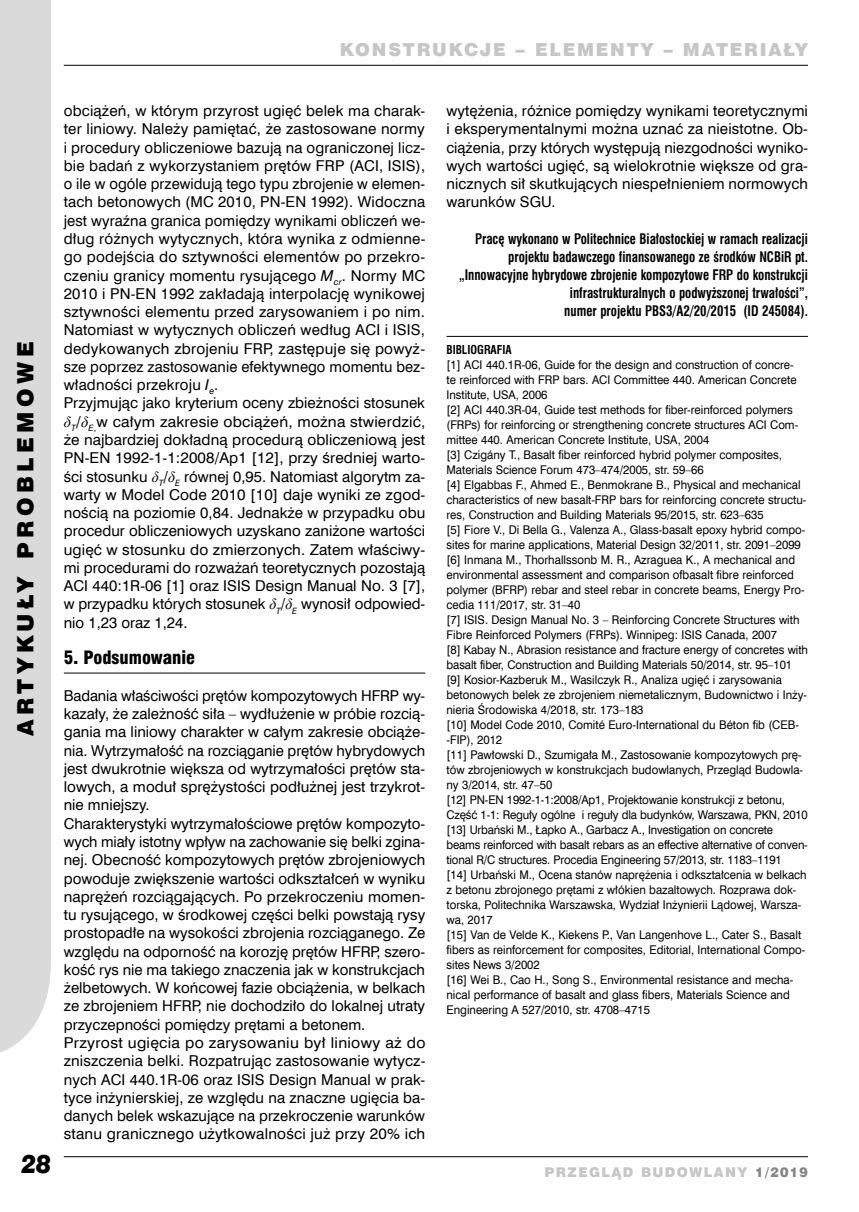
<style>
.page{position:relative;width:859px;height:1212px;background:#fff}
.page>*{position:absolute;margin:0;border:0;box-sizing:border-box;transform-origin:0 0}
.t1{font:italic 25.5px "Swis 721 Blk EU";color:#000;scale:.9 1}
.t2{font:22.5px "Swis 721 Blk EU";letter-spacing:.2em;color:#000}
.t3{font:18px "Swis 721 Blk EU";letter-spacing:.1em;color:#c6c6c6}
.t4{font:18px "Swis 721 Blk Cn EU";color:#000}
.t5{font:15px/18.3px "Swis 721 EU Normal";letter-spacing:.005em;color:#000}
.t6{font:700 14.25px/18px "Swis 721 Cn EU";color:#000;text-align:right;scale:.9 1}
.t7{font:13.5px "Swis 721 Blk EU";letter-spacing:.1em;color:#c6c6c6}
.t8{font:12px/15px "Swis 721 EU Normal";color:#000;scale:.95 1}
.t9{font:700 12px "Swis 721 Cn EU";color:#000;scale:.95 1}
.s1{font-family:"Swis 721 EU Italic"}
.s2{font-family:"Times New Roman";font-style:italic}
.s3{color:#878787}
</style>
<div class="page">
<div style="left:0;top:0;width:51px;height:1053px;background:#dadada"></div>
<hr style="left:64px;top:1156px;width:744px;height:1px;background:#000">
<hr style="left:64px;top:65px;width:744px;height:1px;background:#000">
<hr style="left:64px;top:673px;width:361px;height:1px;background:#000">
<hr style="left:446px;top:336px;width:362px;height:1px;background:#000">
<p class="t3" style="left:340px;top:38px;width:209px">KONSTRUKCJE – ELE</p>
<p class="t3" style="left:577px;top:38px;width:233px">MENTY – MATERIAŁY</p>
<h2 class="t2" style="left:11px;top:736px;width:395px;rotate:-90deg">ARTYKUŁY PROBLEMOWE</h2>
<h1 class="t1" style="left:21px;top:1147px;width:35px">28</h1>
<p class="t5" style="left:64px;top:102px;width:363px">obciążeń, w którym przyrost ugięć belek ma charak&shy;ter liniowy. Należy pamiętać, że zastosowane normy i procedury obliczeniowe bazują na ograniczonej licz&shy;bie badań z wykorzystaniem prętów FRP (ACI, ISIS), o ile w ogóle przewidują tego typu zbrojenie w elemen&shy;tach betonowych (MC 2010, PN-EN 1992). Widoczna jest wyraźna granica pomiędzy wynikami obliczeń we&shy;dług różnych wytycznych, która wynika z odmienne&shy;go podejścia do sztywności elementów po przekro&shy;czeniu granicy momentu rysującego <span class="s1">M</span><sub>cr</sub>. Normy MC 2010 i PN-EN 1992 zakładają interpolację wynikowej sztywności elementu przed zarysowaniem i po nim.<br>Natomiast w wytycznych obliczeń według ACI i ISIS, dedykowanych zbrojeniu FRP, zastępuje się powyż&shy;sze poprzez zastosowanie efektywnego momentu bez&shy;władności przekroju <span class="s1">I</span><sub>e</sub>.<br>Przyjmując jako kryterium oceny zbieżności stosunek <span class="s2">δ</span><sub>T</sub><span class="s1">/</span><span class="s2">δ</span><sub>E</sub><sub>,</sub>w całym zakresie obciążeń, można stwierdzić, że najbardziej dokładną procedurą obliczeniową jest PN-EN 1992-1-1:2008/Ap1 [12], przy średniej warto&shy;ści stosunku <span class="s2">δ</span><sub>T</sub><span class="s1">/</span><span class="s2">δ</span><sub>E</sub> równej 0,95. Natomiast algorytm za&shy;warty w Model Code 2010 [10] daje wyniki ze zgod&shy;nością na poziomie 0,84. Jednakże w przypadku obu procedur obliczeniowych uzyskano zaniżone wartości ugięć w stosunku do zmierzonych. Zatem właściwy&shy;mi procedurami do rozważań teoretycznych pozostają ACI 440:1R-06 [1] oraz ISIS Design Manual No. 3 [7], w przypadku których stosunek <span class="s2">δ</span><sub>T</sub><span class="s1">/</span><span class="s2">δ</span><sub>E</sub> wynosił odpowied&shy;nio 1,23 oraz 1,24.</p>
<p class="t4" style="left:64px;top:646px;width:133px">5. Podsumowanie</p>
<p class="t5" style="left:64px;top:687px;width:363px">Badania właściwości prętów kompozytowych HFRP wy&shy;kazały, że zależność siła – wydłużenie w próbie rozcią&shy;gania ma liniowy charakter w całym zakresie obciąże&shy;nia. Wytrzymałość na rozciąganie prętów hybrydowych jest dwukrotnie większa od wytrzymałości prętów sta&shy;lowych, a moduł sprężystości podłużnej jest trzykrot&shy;nie mniejszy.<br>Charakterystyki wytrzymałościowe prętów kompozyto&shy;wych miały istotny wpływ na zachowanie się belki zgina&shy;nej. Obecność kompozytowych prętów zbrojeniowych powoduje zwiększenie wartości odkształceń w wyniku naprężeń rozciągających. Po przekroczeniu momen&shy;tu rysującego, w środkowej części belki powstają rysy prostopadłe na wysokości zbrojenia rozciąganego. Ze względu na odporność na korozję prętów HFRP, szero&shy;kość rys nie ma takiego znaczenia jak w konstrukcjach żelbetowych. W końcowej fazie obciążenia, w belkach ze zbrojeniem HFRP, nie dochodziło do lokalnej utraty przyczepności pomiędzy prętami a betonem.<br>Przyrost ugięcia po zarysowaniu był liniowy aż do zniszczenia belki. Rozpatrując zastosowanie wytycz&shy;nych ACI 440.1R-06 oraz ISIS Design Manual w prak&shy;tyce inżynierskiej, ze względu na znaczne ugięcia ba&shy;danych belek wskazujące na przekroczenie warunków stanu granicznego użytkowalności już przy 20% ich</p>
<p class="t5" style="left:446px;top:102px;width:363px;text-align:justify">wytężenia, różnice pomiędzy wynikami teoretycznymi i eksperymentalnymi można uznać za nieistotne. Ob&shy;ciążenia, przy których występują niezgodności wyniko&shy;wych wartości ugięć, są wielokrotnie większe od gra&shy;nicznych sił skutkujących niespełnieniem normowych warunków SGU.</p>
<p class="t6" style="left:459px;top:230px;width:389px">Pracę wykonano w Politechnice Białostockiej w ramach realizacji projektu badawczego finansowanego ze środków NCBiR pt. „Innowacyjne hybrydowe zbrojenie kompozytowe FRP do konstrukcji infrastrukturalnych o podwyższonej trwałości”,<br>numer projektu PBS3/A2/20/2015 (ID 245084).</p>
<p class="t9" style="left:446px;top:342px;width:70px">BIBLIOGRAFIA</p>
<p class="t8" style="left:446px;top:357px;width:382px">[1] ACI 440.1R-06, Guide for the design and construction of concre-<br>te reinforced with FRP bars. ACI Committee 440. American Concrete Institute, USA, 2006<br>[2] ACI 440.3R-04, Guide test methods for fiber-reinforced polymers (FRPs) for reinforcing or strengthening concrete structures ACI Com&shy;mittee 440. American Concrete Institute, USA, 2004<br>[3] Czigány T., Basalt fiber reinforced hybrid polymer composites, Materials Science Forum 473–474/2005, str. 59–66<br>[4] Elgabbas F., Ahmed E., Benmokrane B., Physical and mechanical characteristics of new basalt-FRP bars for reinforcing concrete structu&shy;res, Construction and Building Materials 95/2015, str. 623–635<br>[5] Fiore V., Di Bella G., Valenza A., Glass-basalt epoxy hybrid compo&shy;sites for marine applications, Material Design 32/2011, str. 2091–2099 [6] Inmana M., Thorhallssonb M. R., Azraguea K., A mechanical and environmental assessment and comparison ofbasalt fibre reinforced polymer (BFRP) rebar and steel rebar in concrete beams, Energy Pro&shy;cedia 111/2017, str. 31–40<br>[7] ISIS. Design Manual No. 3 – Reinforcing Concrete Structures with Fibre Reinforced Polymers (FRPs). Winnipeg: ISIS Canada, 2007<br>[8] Kabay N., Abrasion resistance and fracture energy of concretes with basalt fiber, Construction and Building Materials 50/2014, str. 95–101 [9] Kosior-Kazberuk M., Wasilczyk R., Analiza ugięć i zarysowania betonowych belek ze zbrojeniem niemetalicznym, Budownictwo i Inży&shy;nieria Środowiska 4/2018, str. 173–183<br>[10] Model Code 2010, Comité Euro-International du Béton fib (CEB--FIP), 2012<br>[11] Pawłowski D., Szumigała M., Zastosowanie kompozytowych prę&shy;tów zbrojeniowych w konstrukcjach budowlanych, Przegląd Budowla&shy;ny 3/2014, str. 47–50<br>[12] PN-EN 1992-1-1:2008/Ap1, Projektowanie konstrukcji z betonu, Część 1-1: Reguły ogólne i reguły dla budynków, Warszawa, PKN, 2010 [13] Urbański M., Łapko A., Garbacz A., Investigation on concrete beams reinforced with basalt rebars as an effective alternative of conven&shy;tional R/C structures. Procedia Engineering 57/2013, str. 1183–1191<br>[14] Urbański M., Ocena stanów naprężenia i odkształcenia w belkach z betonu zbrojonego prętami z włókien bazaltowych. Rozprawa dok&shy;torska, Politechnika Warszawska, Wydział Inżynierii Lądowej, Warsza&shy;wa, 2017<br>[15] Van de Velde K., Kiekens P., Van Langenhove L., Cater S., Basalt fibers as reinforcement for composites, Editorial, International Compo&shy;sites News 3/2002<br>[16] Wei B., Cao H., Song S., Environmental resistance and mecha&shy;nical performance of basalt and glass fibers, Materials Science and Engineering A 527/2010, str. 4708–4715</p>
<p class="t7" style="left:545px;top:1163px;width:265px">PRZEGLĄD BUDOWLANY <span class="s3">1/2019</span></p>
</div>
